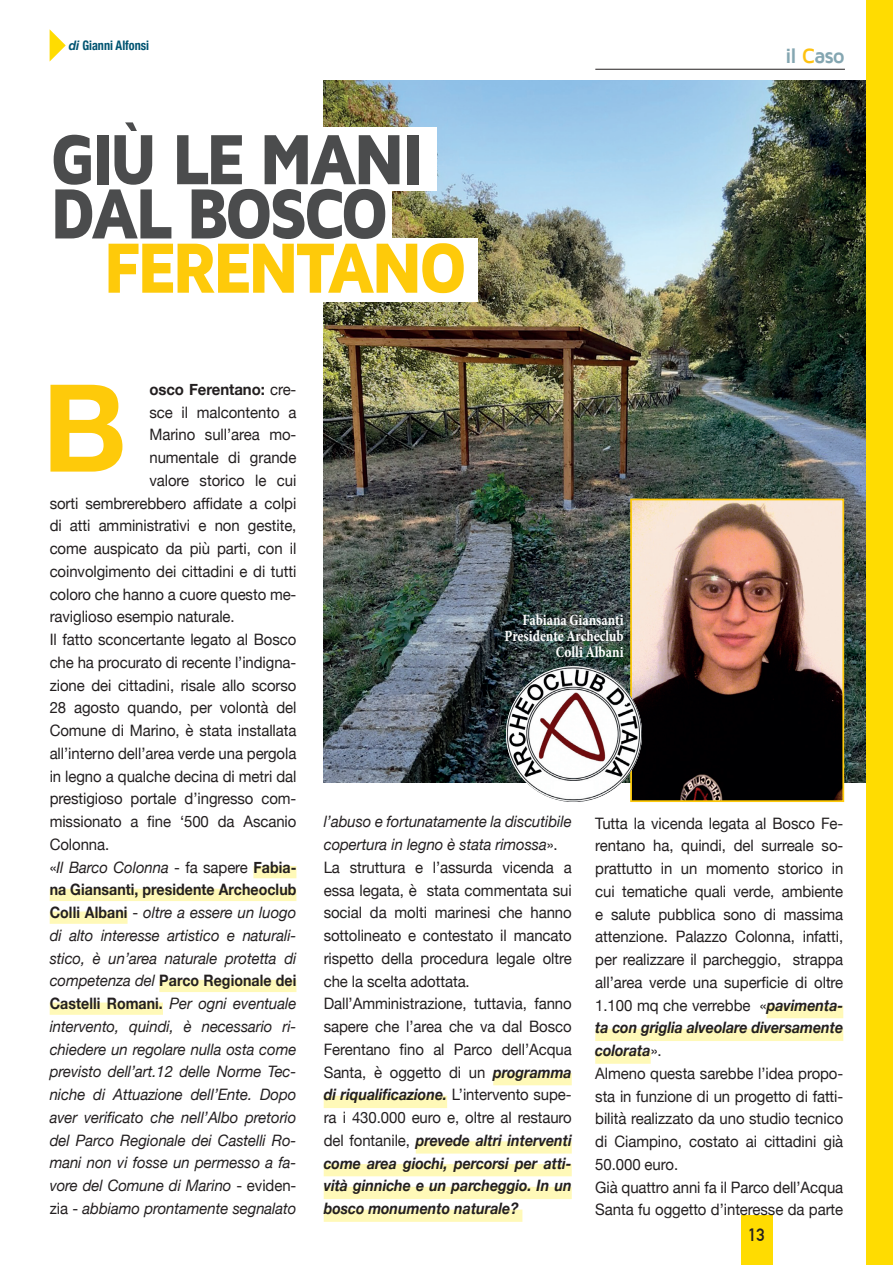
<style>
.page{position:relative;width:893px;height:1265px;background:#fff}
.page>*{position:absolute;margin:0;border:0;box-sizing:border-box;transform-origin:0 0}
.t1{font:700 121.62px "Helvetica Neue";color:#feca0a}
.t2{font:900 73.5px/54.2px "Maven Pro";letter-spacing:-.075em;color:#4b4c4d;scale:.9 1}
.t3{font:900 73.5px "Maven Pro";letter-spacing:-.07em;color:#feca0a;scale:.9 1}
.t4{font:700 21.18px "Maven Pro";letter-spacing:-.055em;color:#84a6b1}
.t5{font:700 17.5px "DIN Alternate";color:#231f20}
.t6{font:15.75px/22.8px "Helvetica Neue";letter-spacing:-.005em;color:#231f20;scale:.95 1}
.t7{font:italic 15.75px "Helvetica Neue";letter-spacing:-.005em;color:#231f20;scale:.95 1}
.t8{font:700 15.75px "Helvetica Neue";letter-spacing:.005em;color:#231f20;scale:.9 1}
.t9{font:700 condensed 15.75px/15.8px "Minion Pro";letter-spacing:-.005em;color:#fff;text-align:right;scale:.91 1}
.t10{font:700 15.75px "Helvetica Neue";letter-spacing:.005em;color:#231f20;scale:.95 1}
.t11{font:700 condensed 13.12px "Helvetica Neue";color:#005471;scale:.93 1}
.s1{font-style:italic;font-stretch:normal}
.s2{color:#fec210}
.s3{font-weight:400}
.s4{font-style:normal}
.s5{font-weight:700;font-style:normal}
.s6{font-weight:400;font-style:italic}
.s7{font-style:italic}
.s8{font-weight:700;font-style:italic}
</style>
<div class="page">
<img style="left:324px;top:81px;width:543px;height:701px">
<hr style="left:595px;top:69px;width:250px;height:1px;background:#231f20">
<div style="left:741px;top:1215px;width:31px;height:50px;background:#ffdc01"></div>
<div style="left:253px;top:866px;width:43px;height:12px;background:#fff9b8"></div>
<div style="left:50px;top:889px;width:246px;height:12px;background:#fff9b8"></div>
<div style="left:50px;top:912px;width:78px;height:12px;background:#fff9b8"></div>
<div style="left:159px;top:980px;width:137px;height:12px;background:#fff9b8"></div>
<div style="left:50px;top:1003px;width:113px;height:12px;background:#fff9b8"></div>
<div style="left:493px;top:1073px;width:79px;height:12px;background:#fff9b8"></div>
<div style="left:324px;top:1096px;width:123px;height:12px;background:#fff9b8"></div>
<div style="left:416px;top:1141px;width:156px;height:13px;background:#fff9b8"></div>
<div style="left:324px;top:1164px;width:248px;height:12px;background:#fff9b8"></div>
<div style="left:324px;top:1187px;width:248px;height:12px;background:#fff9b8"></div>
<div style="left:324px;top:1210px;width:198px;height:12px;background:#fff9b8"></div>
<div style="left:767px;top:1006px;width:76px;height:12px;background:#fff9b8"></div>
<div style="left:595px;top:1029px;width:248px;height:12px;background:#fff9b8"></div>
<div style="left:595px;top:1051px;width:56px;height:13px;background:#fff9b8"></div>
<svg style="left:50px;top:29px;width:16px;height:32px"></svg>
<div style="left:867px;top:0;width:26px;height:1265px;background:#ffdc01"></div>
<div style="left:250px;top:127px;width:187px;height:64px;background:#fff"></div>
<div style="left:290px;top:238px;width:188px;height:63px;background:#fff"></div>
<div style="left:204px;top:184px;width:187px;height:63px;background:#fff"></div>
<img style="left:633px;top:502px;width:208px;height:297px">
<div style="left:630px;top:499px;width:214px;height:303px;border:2px solid #feca0a"></div>
<img style="left:506px;top:666px;width:136px;height:136px;border-radius:68px">
<p class="t11" style="left:69px;top:34px;width:88px"><span class="s1">di</span> Gianni Alfonsi</p>
<h2 class="t2" style="left:50px;top:133px;width:417px">GIÙ LE MANI<br>DAL BOSCO</h2>
<h2 class="t3" style="left:103px;top:228px;width:407px">FERENTANO</h2>
<h3 class="t4" style="left:785px;top:45px;width:61px">il <span class="s2">C</span>aso</h3>
<p class="t10" style="left:149px;top:377px;width:156px">osco Ferentano: <span class="s3">cre-</span></p>
<p class="t6" style="left:149px;top:402px;width:156px">sce il malcontento a</p>
<p class="t6" style="left:149px;top:424px;width:156px">Marino sull’area mo-</p>
<p class="t6" style="left:149px;top:447px;width:156px">numentale di grande</p>
<p class="t6" style="left:149px;top:470px;width:156px">valore storico le cui</p>
<p class="t6" style="left:50px;top:493px;width:261px">sorti sembrerebbero affidate a colpi</p>
<p class="t6" style="left:50px;top:515px;width:261px">di atti amministrativi e non gestite,</p>
<p class="t6" style="left:50px;top:538px;width:261px">come auspicato da più parti, con il</p>
<p class="t6" style="left:50px;top:561px;width:261px">coinvolgimento dei cittadini e di tutti</p>
<p class="t6" style="left:50px;top:583px;width:261px">coloro che hanno a cuore questo me-</p>
<p class="t6" style="left:50px;top:606px;width:196px">raviglioso esempio naturale.</p>
<p class="t6" style="left:50px;top:629px;width:261px">Il fatto sconcertante legato al Bosco</p>
<p class="t6" style="left:50px;top:652px;width:261px">che ha procurato di recente l’indigna-</p>
<p class="t6" style="left:50px;top:675px;width:261px">zione dei cittadini, risale allo scorso</p>
<p class="t6" style="left:50px;top:697px;width:261px">28 agosto quando, per volontà del</p>
<p class="t6" style="left:50px;top:720px;width:261px">Comune di Marino, è stata installata</p>
<p class="t6" style="left:50px;top:743px;width:261px">all’interno dell’area verde una pergola</p>
<p class="t6" style="left:50px;top:765px;width:261px">in legno a qualche decina di metri dal</p>
<p class="t6" style="left:50px;top:788px;width:261px">prestigioso portale d’ingresso com-</p>
<p class="t6" style="left:50px;top:811px;width:261px">missionato a fine ‘500 da Ascanio</p>
<p class="t6" style="left:50px;top:834px;width:64px">Colonna.</p>
<p class="t7" style="left:50px;top:856px;width:261px"><span class="s4">«</span>Il Barco Colonna <span class="s4">- fa sapere</span> <span class="s5">Fabia-</span></p>
<p class="t8" style="left:50px;top:877px;width:276px">na Giansanti, presidente Archeoclub</p>
<p class="t7" style="left:50px;top:901px;width:261px"><span class="s5">Colli Albani</span> <span class="s4">-</span> oltre a essere un luogo</p>
<p class="t7" style="left:50px;top:924px;width:261px">di alto interesse artistico e naturali-</p>
<p class="t7" style="left:50px;top:947px;width:261px">stico, è un’area naturale protetta di</p>
<p class="t8" style="left:50px;top:968px;width:276px"><span class="s6">competenza del</span> Parco Regionale dei</p>
<p class="t7" style="left:50px;top:992px;width:261px"><span class="s5">Castelli Romani.</span> Per ogni eventuale</p>
<p class="t7" style="left:50px;top:1015px;width:261px">intervento, quindi, è necessario ri-</p>
<p class="t7" style="left:50px;top:1038px;width:261px">chiedere un regolare nulla osta come</p>
<p class="t7" style="left:50px;top:1060px;width:261px">previsto dell’art.12 delle Norme Tec-</p>
<p class="t7" style="left:50px;top:1083px;width:261px">niche di Attuazione dell’Ente. Dopo</p>
<p class="t7" style="left:50px;top:1106px;width:261px">aver verificato che nell’Albo pretorio</p>
<p class="t7" style="left:50px;top:1129px;width:261px">del Parco Regionale dei Castelli Ro-</p>
<p class="t7" style="left:50px;top:1151px;width:261px">mani non vi fosse un permesso a fa-</p>
<p class="t7" style="left:50px;top:1174px;width:261px">vore del Comune di Marino <span class="s4">- eviden-</span></p>
<p class="t7" style="left:50px;top:1197px;width:261px"><span class="s4">zia -</span> abbiamo prontamente segnalato</p>
<h1 class="t1" style="left:42px;top:333px;width:86px">B</h1>
<p class="t9" style="left:505px;top:612px;width:132px">Fabiana Giansanti<br>Presidente Archeclub<br>Colli Albani</p>
<p class="t6" style="left:324px;top:811px;width:263px"><span class="s7">l’abuso e fortunatamente la discutibile copertura in legno è stata rimossa</span>».<br>La struttura e l’assurda vicenda a essa legata, è stata commentata sui social da molti marinesi che hanno sottolineato e contestato il mancato rispetto della procedura legale oltre che la scelta adottata.<br>Dall’Amministrazione, tuttavia, fanno sapere che l’area che va dal Bosco Ferentano fino al Parco dell’Acqua Santa, è oggetto di un <span class="s8">programma di riqualificazione.</span> L’intervento supe&shy;ra i 430.000 euro e, oltre al restauro del fontanile, <span class="s8">prevede altri interventi come area giochi, percorsi per atti&shy;vità ginniche e un parcheggio. In un bosco monumento naturale?</span></p>
<p class="t6" style="left:595px;top:812px;width:263px">Tutta la vicenda legata al Bosco Fe&shy;rentano ha, quindi, del surreale so&shy;prattutto in un momento storico in cui tematiche quali verde, ambiente e salute pubblica sono di massima attenzione. Palazzo Colonna, infatti, per realizzare il parcheggio, strappa all’area verde una superficie di oltre 1.100 mq che verrebbe «<span class="s8">pavimenta&shy;ta con griglia alveolare diversamente colorata</span>».<br>Almeno questa sarebbe l’idea propo&shy;sta in funzione di un progetto di fatti&shy;bilità realizzato da uno studio tecnico di Ciampino, costato ai cittadini già 50.000 euro.<br>Già quattro anni fa il Parco dell’Acqua Santa fu oggetto d’interesse da parte</p>
<p class="t5" style="left:748px;top:1222px;width:18px">13</p>
</div>
